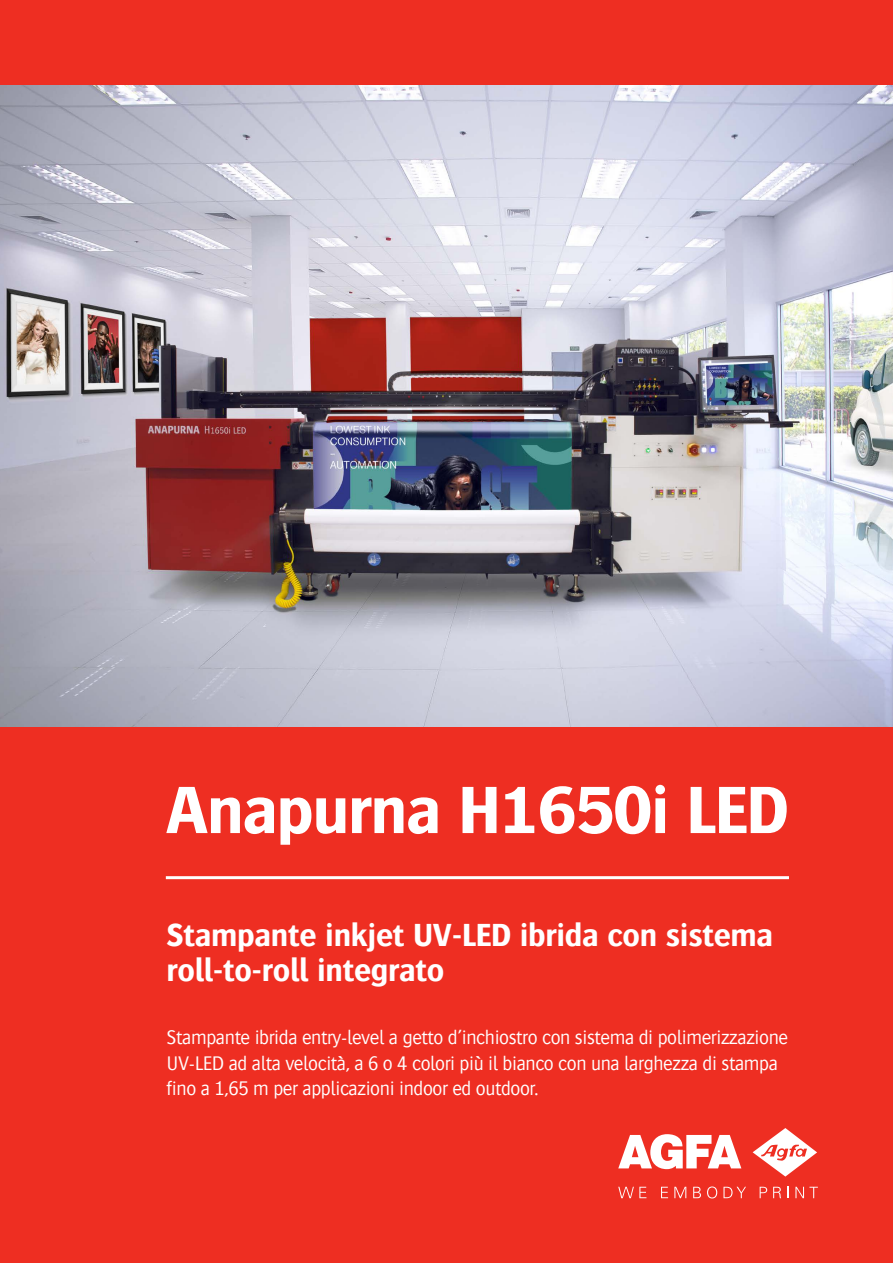
<style>
.page{position:relative;width:893px;height:1263px;background:#ee2e22}
.page>*{position:absolute;margin:0;border:0;box-sizing:border-box;transform-origin:0 0}
.t1{font:700 83.7px "Bosis For Agfa";color:#fff}
.t2{font:700 69.45px "Bosis For Agfa";letter-spacing:-.02em;color:#fff}
.t3{font:700 32.85px/34.5px "Bosis For Agfa";letter-spacing:-.01em;color:#fff}
.t4{font:300 20.25px/25.5px "Bosis For Agfa";letter-spacing:-.02em;color:#fff}
</style>
<div class="page">
<img style="left:0;top:85px;width:893px;height:642px">
<svg style="left:618px;top:1134px;width:123px;height:35px"></svg>
<svg style="left:753px;top:1128px;width:64px;height:48px"></svg>
<svg style="left:618px;top:1187px;width:28px;height:11px"></svg>
<svg style="left:661px;top:1187px;width:7px;height:11px"></svg>
<svg style="left:674px;top:1187px;width:12px;height:11px"></svg>
<svg style="left:693px;top:1187px;width:8px;height:11px"></svg>
<svg style="left:707px;top:1186px;width:10px;height:12px"></svg>
<svg style="left:723px;top:1187px;width:23px;height:11px"></svg>
<svg style="left:760px;top:1187px;width:7px;height:11px"></svg>
<svg style="left:773px;top:1187px;width:8px;height:11px"></svg>
<svg style="left:787px;top:1187px;width:2px;height:11px"></svg>
<svg style="left:795px;top:1187px;width:23px;height:11px"></svg>
<hr style="left:166px;top:876px;width:623px;height:3px;background:#fff">
<p class="t1" style="left:128px;top:749px;width:501px">Jeti Tauro LED</p>
<p class="t2" style="left:166px;top:771px;width:625px">Anapurna H1650i LED</p>
<h2 class="t3" style="left:167px;top:917px;width:608px">Stampante inkjet UV-LED ibrida con sistema roll-to-roll integrato</h2>
<h2 class="t4" style="left:167px;top:1024px;width:623px">Stampante ibrida entry-level a getto d’inchiostro con sistema di polimerizzazione<br>UV-LED ad alta velocità, a 6 o 4 colori più il bianco con una larghezza di stampa fino a 1,65 m per applicazioni indoor ed outdoor.</h2>
</div>
